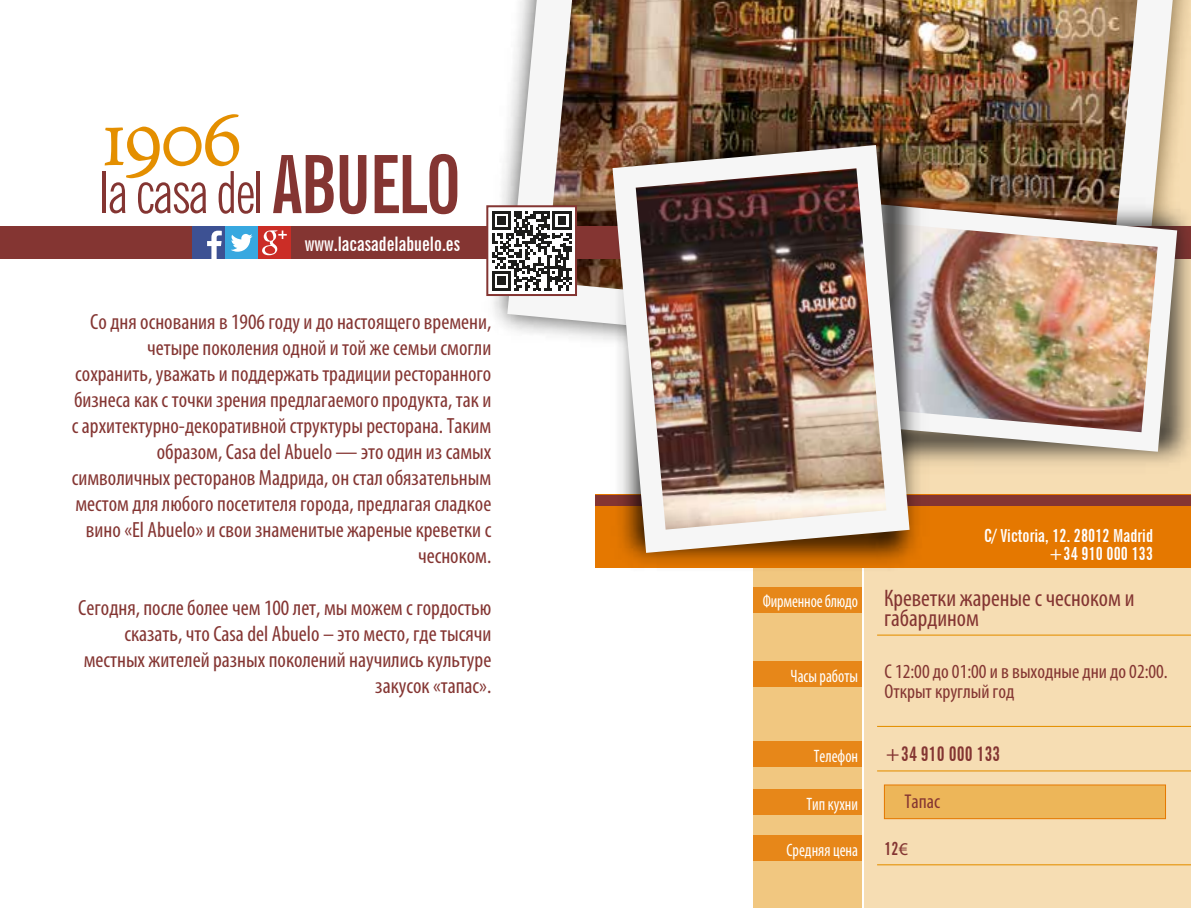
<style>
.page{position:relative;width:1191px;height:908px;background:#fff}
.page>*{position:absolute;margin:0;border:0;box-sizing:border-box;transform-origin:0 0}
.t1{font:96.6px "Adobe Jenson Regular SC";color:#e48f00}
.t2{font:extra-condensed 58px "News Gothic BT";letter-spacing:-.03em;color:#843532}
.t3{font:condensed 24px/20px "Myriad Pro";color:#843532}
.t4{font:condensed 22px/26px "Myriad Pro";color:#843532;text-align:right}
.t5{font:condensed 20px/20px "Myriad Pro";color:#843532}
.t6{font:700 extra-condensed 20px "News Gothic BT";color:#fff}
.t7{font:700 extra-condensed 20px "News Gothic BT";color:#843532}
.t8{font:condensed 18px "Myriad Pro";color:#fff;scale:.9 1}
.t9{font:700 extra-condensed 18px/18.8px "News Gothic BT";color:#fff;text-align:right}
.t10{font:700 extra-condensed 18px "News Gothic BT";color:#843532}
.s1{font-weight:700;font-size:80.2px}
.s2{font-family:"Myriad Pro";font-weight:400;font-stretch:normal}
</style>
<div class="page">
<div style="left:753px;top:0;width:108px;height:907px;background:#f1c780"></div>
<div style="left:864px;top:0;width:327px;height:907px;background:#f6ddb3"></div>
<div style="left:595px;top:494px;width:596px;height:73px;background:#e57800"></div>
<img style="left:490px;top:0;width:698px;height:327px">
<img style="left:507px;top:0;width:665px;height:336px">
<div style="left:0;top:226px;width:1191px;height:33px;background:#843532"></div>
<img style="left:973px;top:151px;width:218px;height:355px">
<img style="left:973px;top:202px;width:204px;height:249px">
<img style="left:564px;top:87px;width:409px;height:531px">
<img style="left:612px;top:145px;width:297px;height:407px">
<hr style="left:877px;top:725px;width:314px;height:1px;background:#e48f00">
<hr style="left:877px;top:634px;width:314px;height:1px;background:#e48f00">
<div style="left:753px;top:788px;width:108px;height:26px;background:#e78719"></div>
<div style="left:753px;top:660px;width:108px;height:26px;background:#e78719"></div>
<hr style="left:877px;top:770px;width:314px;height:1px;background:#e48f00">
<div style="left:753px;top:741px;width:108px;height:25px;background:#e78719"></div>
<hr style="left:877px;top:863px;width:314px;height:1px;background:#e48f00">
<div style="left:753px;top:835px;width:108px;height:25px;background:#e78719"></div>
<div style="left:192px;top:226px;width:33px;height:33px;background:#3d5193"></div>
<svg style="left:207px;top:230px;width:15px;height:29px"></svg>
<div style="left:225px;top:226px;width:33px;height:33px;background:#38a8e0"></div>
<svg style="left:231px;top:234px;width:21px;height:17px"></svg>
<div style="left:258px;top:226px;width:33px;height:33px;background:#cb2d26"></div>
<svg style="left:262px;top:230px;width:25px;height:25px"></svg>
<div style="left:486px;top:205px;width:91px;height:91px;background:#fff;border:2px solid #843532"></div>
<div style="left:884px;top:784px;width:281px;height:34px;background:#edb659"></div>
<div style="left:884px;top:784px;width:282px;height:34px;border:1px solid #e57800"></div>
<svg style="left:492px;top:211px;width:79px;height:79px"></svg>
<h1 class="t1" style="left:101px;top:86px;width:144px">1906</h1>
<h2 class="t2" style="left:99px;top:157px;width:364px">la casa del <span class="s1">ABUELO</span></h2>
<p class="t6" style="left:305px;top:231px;width:157px">www.lacasadelabuelo.es</p>
<p class="t4" style="left:72px;top:308px;width:421px">Со дня основания в 1906 году и до настоящего времени, четыре поколения одной и той же семьи смогли сохранить, уважать и поддержать традиции ресторанного бизнеса как с точки зрения предлагаемого продукта, так и с архитектурно-декоративной структуры ресторана. Таким образом, Casa del Abuelo — это один из самых символичных ресторанов Мадрида, он стал обязательным местом для любого посетителя города, предлагая сладкое вино «El Abuelo» и свои знаменитые жареные креветки с чесноком.</p>
<p class="t4" style="left:78px;top:594px;width:414px">Сегодня, после более чем 100 лет, мы можем с гордостью сказать, что Casa del Abuelo – это место, где тысячи местных жителей разных поколений научились культуре закусок «тапас».</p>
<p class="t3" style="left:884px;top:587px;width:252px">Креветки жареные с чесноком и габардином</p>
<p class="t9" style="left:984px;top:525px;width:170px">C/ Victoria, 12. 28012 Madrid +34 910 000 133</p>
<p class="t8" style="left:763px;top:590px;width:107px">Фирменное блюдо</p>
<p class="t8" style="left:790px;top:664px;width:76px">Часы работы</p>
<p class="t5" style="left:884px;top:660px;width:285px">С 12:00 до 01:00 и в выходные дни до 02:00.<br>Открыт круглый год</p>
<p class="t8" style="left:814px;top:745px;width:51px">Телефон</p>
<p class="t7" style="left:884px;top:741px;width:118px">+34 910 000 133</p>
<p class="t8" style="left:806px;top:792px;width:59px">Тип кухни</p>
<p class="t5" style="left:904px;top:790px;width:37px">Тапас</p>
<p class="t8" style="left:786px;top:838px;width:81px">Средняя цена</p>
<p class="t10" style="left:884px;top:836px;width:25px">12<span class="s2">€</span></p>
</div>
